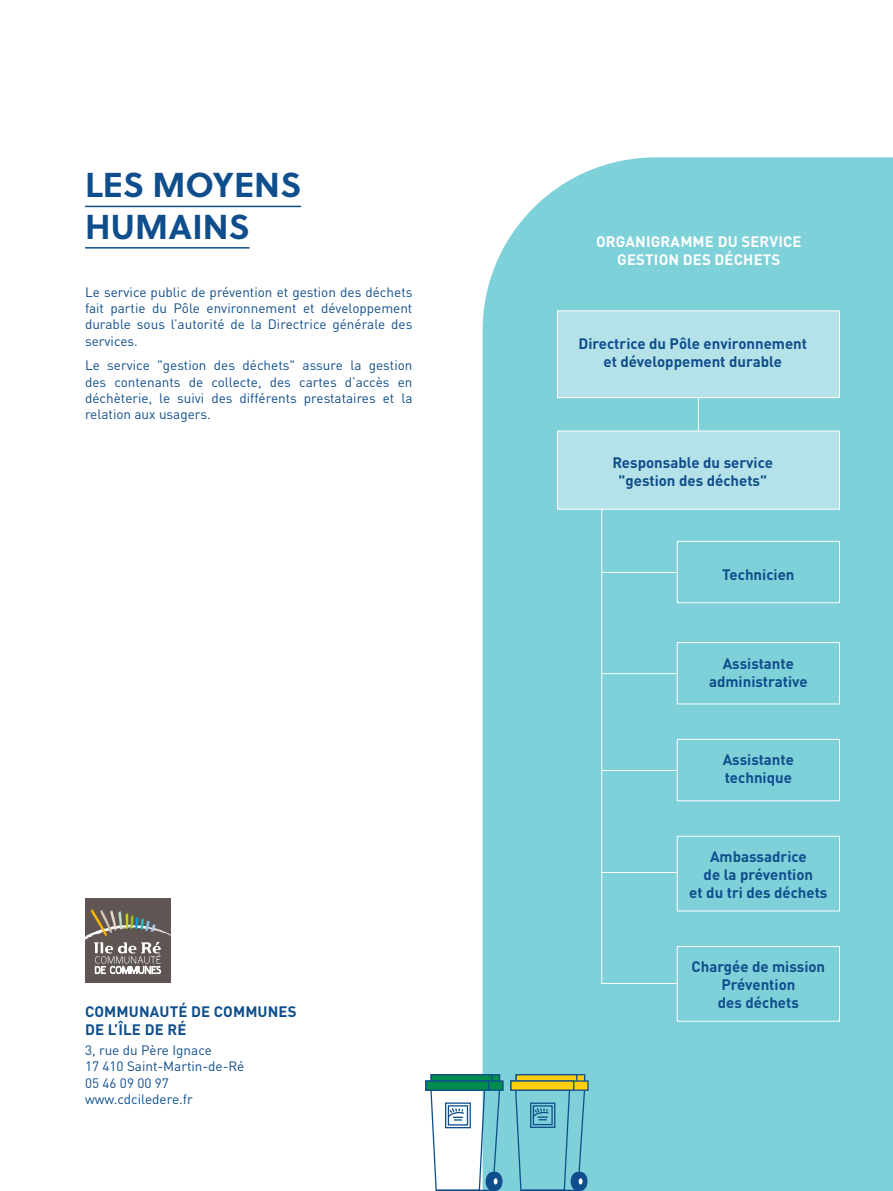
<style>
.page{position:relative;width:893px;height:1191px;background:#fff}
.page>*{position:absolute;margin:0;border:0;box-sizing:border-box;transform-origin:0 0}
.t1{font:700 34.5px/41.4px "Soleil";color:#0f4e8c}
.t2{font:700 15px/18px "DINOT";color:#0f4e8c;text-align:center}
.t3{font:700 15px/18px "DINOT";letter-spacing:.01em;color:#fff;text-align:center}
.t4{font:13.5px/16.2px "DINOT";color:#0f4e8c;text-align:justify}
</style>
<div class="page">
<div style="left:483px;top:157px;width:410px;height:1034px;background:#7ed0d9"></div>
<div style="left:557px;top:430px;width:283px;height:79px;background:#b5e1e8;border:1px solid #fff"></div>
<div style="left:557px;top:310px;width:283px;height:88px;background:#b5e1e8;border:1px solid #fff"></div>
<div style="left:677px;top:541px;width:163px;height:62px;border:1px solid #fff"></div>
<div style="left:677px;top:642px;width:163px;height:62px;border:1px solid #fff"></div>
<div style="left:677px;top:739px;width:163px;height:62px;border:1px solid #fff"></div>
<div style="left:677px;top:836px;width:163px;height:75px;border:1px solid #fff"></div>
<div style="left:677px;top:946px;width:163px;height:75px;border:1px solid #fff"></div>
<hr style="left:698px;top:398px;width:1px;height:32px;background:#fff">
<hr style="left:602px;top:572px;width:74px;height:1px;background:#fff">
<hr style="left:602px;top:673px;width:74px;height:1px;background:#fff">
<hr style="left:602px;top:770px;width:74px;height:1px;background:#fff">
<hr style="left:602px;top:872px;width:74px;height:1px;background:#fff">
<hr style="left:602px;top:983px;width:74px;height:1px;background:#fff">
<hr style="left:601px;top:510px;width:1px;height:473px;background:#fff">
<hr style="left:85px;top:206px;width:216px;height:1px;background:#0f4e8c">
<hr style="left:85px;top:247px;width:164px;height:2px;background:#0f4e8c">
<svg style="left:577px;top:1076px;width:6px;height:4px"></svg>
<div style="left:516px;top:1074px;width:69px;height:9px;border:1px solid #0f4e8c"></div>
<div style="left:516px;top:1074px;width:61px;height:8px;background:#fece08"></div>
<div style="left:516px;top:1074px;width:61px;height:9px;border:1px solid #0f4e8c"></div>
<div style="left:510px;top:1080px;width:79px;height:10px;background:#fece08;border:1px solid #0f4e8c"></div>
<div style="left:510px;top:1080px;width:64px;height:10px;background:#fece08;border:1px solid #0f4e8c"></div>
<div style="left:574px;top:1171px;width:13px;height:19px;border:1px solid #0f4e8c;border-radius:50%"></div>
<svg style="left:514px;top:1084px;width:72px;height:107px;background:#75bdc3"></svg>
<svg style="left:492px;top:1076px;width:6px;height:4px"></svg>
<div style="left:431px;top:1074px;width:69px;height:9px;border:1px solid #0f4e8c"></div>
<div style="left:431px;top:1074px;width:61px;height:8px;background:#008c4c"></div>
<div style="left:431px;top:1074px;width:61px;height:9px;border:1px solid #0f4e8c"></div>
<div style="left:425px;top:1080px;width:79px;height:10px;background:#008c4c;border:1px solid #0f4e8c"></div>
<div style="left:425px;top:1080px;width:64px;height:10px;border:1px solid #0f4e8c"></div>
<div style="left:489px;top:1171px;width:13px;height:19px;border:1px solid #0f4e8c;border-radius:50%"></div>
<svg style="left:429px;top:1084px;width:72px;height:107px"></svg>
<div style="left:85px;top:898px;width:86px;height:84px;background:#5f5654"></div>
<svg style="left:85px;top:909px;width:86px;height:64px"></svg>
<p class="t1" style="left:85px;top:163px;width:218px">LES MOYENS<br>HUMAINS</p>
<p class="t4" style="left:85px;top:284px;width:329px">Le service public de prévention et gestion des déchets fait partie du Pôle environnement et développement durable sous l’autorité de la Directrice générale des services.</p>
<p class="t4" style="left:85px;top:357px;width:329px">Le service "gestion des déchets" assure la gestion des contenants de collecte, des cartes d’accès en déchèterie, le suivi des différents prestataires et la relation aux usagers.</p>
<p class="t2" style="left:85px;top:1002px;width:213px;text-align:left">COMMUNAUTÉ DE COMMUNES<br>DE L’ÎLE DE RÉ</p>
<p class="t4" style="left:85px;top:1042px;width:161px">3, rue du Père Ignace<br>17 410 Saint-Martin-de-Ré</p>
<p class="t4" style="left:85px;top:1074px;width:85px">05 46 09 00 97</p>
<p class="t4" style="left:85px;top:1090px;width:109px">www.cdciledere.fr</p>
<p class="t3" style="left:596px;top:232px;width:207px">ORGANIGRAMME DU SERVICE<br>GESTION DES DÉCHETS</p>
<p class="t2" style="left:578px;top:334px;width:230px">Directrice du Pôle environnement et développement durable</p>
<p class="t2" style="left:613px;top:453px;width:162px">Responsable du service "gestion des déchets"</p>
<p class="t2" style="left:722px;top:565px;width:74px">Technicien</p>
<p class="t2" style="left:709px;top:653px;width:100px">Assistante administrative</p>
<p class="t2" style="left:723px;top:750px;width:73px;text-align:left">Assistante technique</p>
<p class="t2" style="left:689px;top:847px;width:140px">Ambassadrice<br>de la prévention<br>et du tri des déchets</p>
<p class="t2" style="left:691px;top:957px;width:135px">Chargée de mission<br>Prévention<br>des déchets</p>
</div>
